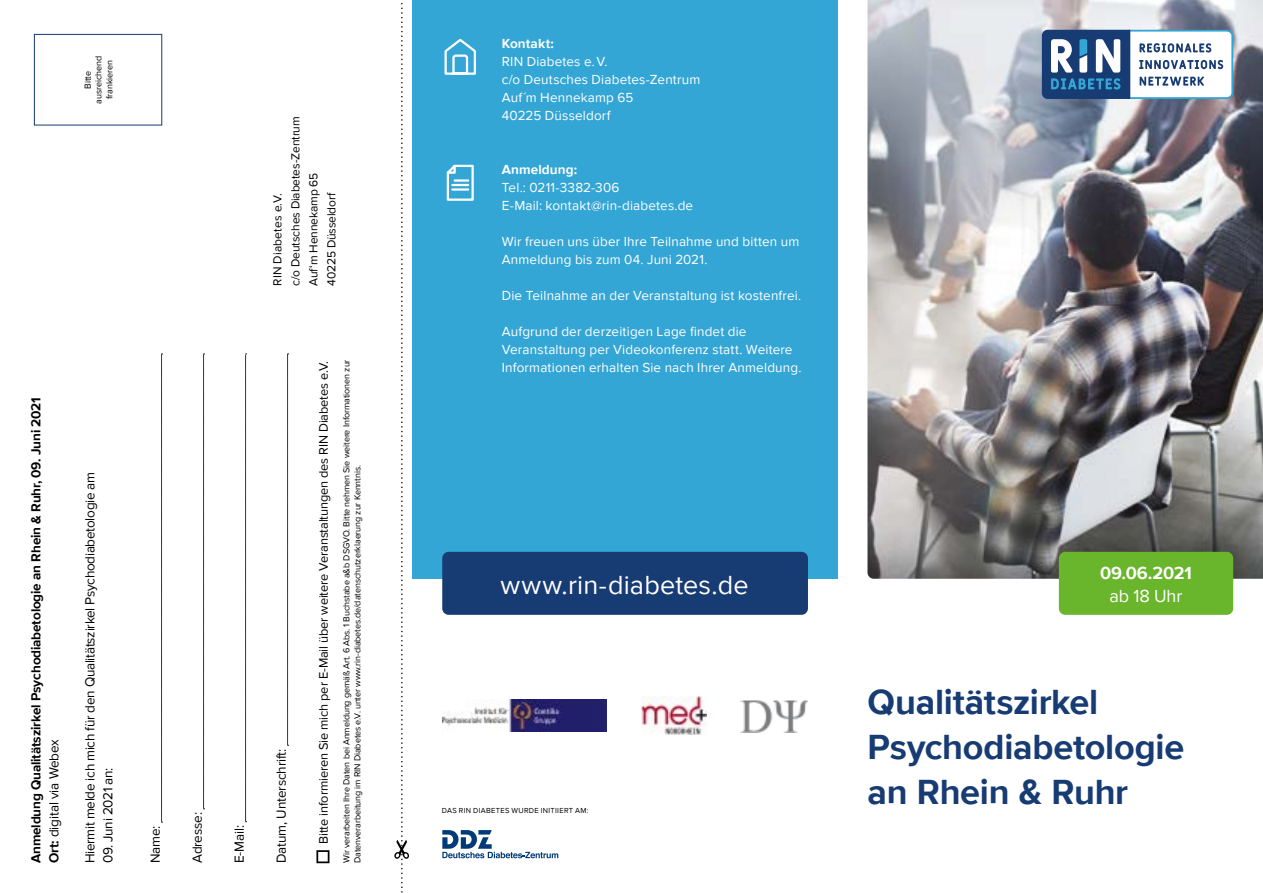
<style>
.page{position:relative;width:1263px;height:893px;background:#fff}
.page>*{position:absolute;margin:0;border:0;box-sizing:border-box;transform-origin:0 0}
.t1{font:700 36px/45px "Proxima Nova";letter-spacing:-.005em;color:#173b73}
.t2{font:27px "Proxima Nova";letter-spacing:.005em;color:#fff}
.t3{font:700 18px "Proxima Nova";letter-spacing:-.01em;color:#fff}
.t4{font:18px "Proxima Nova";letter-spacing:-.01em;color:#fff}
.t5{font:13.5px/18px "Proxima Nova";letter-spacing:.01em;color:#fff}
.t6{font:13.5px "Proxima Nova";letter-spacing:-.02em;color:#000}
.t7{font:700 13.5px/18px "Proxima Nova";letter-spacing:-.01em;color:#000}
.t8{font:700 13.5px "Proxima Nova";letter-spacing:.01em;color:#fff}
.t9{font:12.75px "Proxima Nova";letter-spacing:-.01em;color:#000}
.t10{font:12px/18px "Proxima Nova";letter-spacing:-.01em;color:#000}
.t11{font:9px/10.8px "Proxima Nova";letter-spacing:-.01em;color:#000}
.t12{font:7.5px "Proxima Nova";letter-spacing:.045em;color:#000}
.s1{font-weight:400}
</style>
<div class="page">
<img style="left:867px;top:0;width:396px;height:579px">
<svg style="left:161px;top:354px;width:2px;height:469px"></svg>
<svg style="left:203px;top:354px;width:2px;height:456px"></svg>
<svg style="left:245px;top:354px;width:2px;height:468px"></svg>
<svg style="left:287px;top:354px;width:2px;height:392px"></svg>
<svg style="left:316px;top:850px;width:13px;height:13px"></svg>
<svg style="left:394px;top:3px;width:15px;height:890px"></svg>
<div style="left:412px;top:0;width:426px;height:579px;background:#33a6d6"></div>
<div style="left:442px;top:552px;width:366px;height:63px;background:#173b73;border-radius:6px"></div>
<svg style="left:442px;top:830px;width:116px;height:28px"></svg>
<div style="left:34px;top:34px;width:128px;height:91px;border:1px solid #173b73"></div>
<div style="left:1059px;top:552px;width:174px;height:63px;background:#69b52b;border-radius:6px"></div>
<svg style="left:444px;top:39px;width:32px;height:36px"></svg>
<svg style="left:446px;top:165px;width:28px;height:36px"></svg>
<svg style="left:1042px;top:30px;width:191px;height:69px"></svg>
<img style="left:442px;top:700px;width:165px;height:31px">
<img style="left:641px;top:696px;width:66px;height:39px">
<img style="left:740px;top:700px;width:68px;height:32px">
<p class="t11" style="left:82px;top:104px;width:49px;text-align:center;rotate:-90deg">Bitte ausreichend frankieren</p>
<p class="t7" style="left:27px;top:863px;width:468px;rotate:-90deg">Anmeldung Qualitätszirkel Psychodiabetologie an Rhein &amp; Ruhr, 09. Juni 2021<br>Ort: <span class="s1">digital via Webex</span></p>
<p class="t6" style="left:80px;top:863px;width:393px;rotate:-90deg">Hiermit melde ich mich für den Qualitätszirkel Psychodiabetologie am</p>
<p class="t6" style="left:98px;top:863px;width:97px;rotate:-90deg">09. Juni 2021 an:</p>
<p class="t6" style="left:145px;top:863px;width:39px;rotate:-90deg">Name:</p>
<p class="t6" style="left:187px;top:863px;width:53px;rotate:-90deg">Adresse:</p>
<p class="t10" style="left:268px;top:286px;width:171px;rotate:-90deg">RIN Diabetes e.V.<br>c/o Deutsches Diabetes-Zentrum<br>Auf‘m Hennekamp 65<br>40225 Düsseldorf</p>
<p class="t6" style="left:229px;top:863px;width:40px;rotate:-90deg">E-Mail:</p>
<p class="t6" style="left:271px;top:863px;width:116px;rotate:-90deg">Datum, Unterschrift:</p>
<p class="t9" style="left:314px;top:844px;width:484px;rotate:-90deg">Bitte informieren Sie mich per E-Mail über weitere Veranstaltungen des RIN Diabetes e.V.</p>
<p class="t11" style="left:341px;top:863px;width:505px;rotate:-90deg">Wir verarbeiten Ihre Daten bei Anmeldung gemäß Art. 6 Abs. 1 Buchstabe a&amp;b DSGVO. Bitte nehmen Sie weitere Informationen zur<br>Datenverarbeitung im RIN Diabetes e.V. unter www.rin-diabetes.de/datenschutzerklaerung zur Kenntnis.</p>
<p class="t8" style="left:502px;top:33px;width:54px">Kontakt:</p>
<p class="t5" style="left:502px;top:52px;width:200px">RIN Diabetes e. V.<br>c/o Deutsches Diabetes-Zentrum<br>Auf´m Hennekamp 65<br>40225 Düsseldorf</p>
<p class="t8" style="left:502px;top:159px;width:77px">Anmeldung:</p>
<p class="t5" style="left:502px;top:178px;width:193px">Tel.: 0211-3382-306<br>E-Mail: kontakt@rin-diabetes.de</p>
<p class="t5" style="left:502px;top:232px;width:299px">Wir freuen uns über Ihre Teilnahme und bitten um<br>Anmeldung bis zum 04. Juni 2021.</p>
<p class="t5" style="left:502px;top:286px;width:301px">Die Teilnahme an der Veranstaltung ist kostenfrei.</p>
<p class="t5" style="left:502px;top:322px;width:301px">Aufgrund der derzeitigen Lage findet die<br>Veranstaltung per Videokonferenz statt. Weitere<br>Informationen erhalten Sie nach Ihrer Anmeldung.</p>
<h2 class="t2" style="left:500px;top:565px;width:250px">www.rin-diabetes.de</h2>
<p class="t12" style="left:442px;top:805px;width:148px">DAS RIN DIABETES WURDE INITIIERT AM:</p>
<h3 class="t3" style="left:1100px;top:560px;width:93px">09.06.2021</h3>
<h3 class="t4" style="left:1109px;top:582px;width:74px">ab 18 Uhr</h3>
<h1 class="t1" style="left:867px;top:678px;width:318px">Qualitätszirkel<br>Psychodiabetologie an Rhein &amp; Ruhr</h1>
</div>
